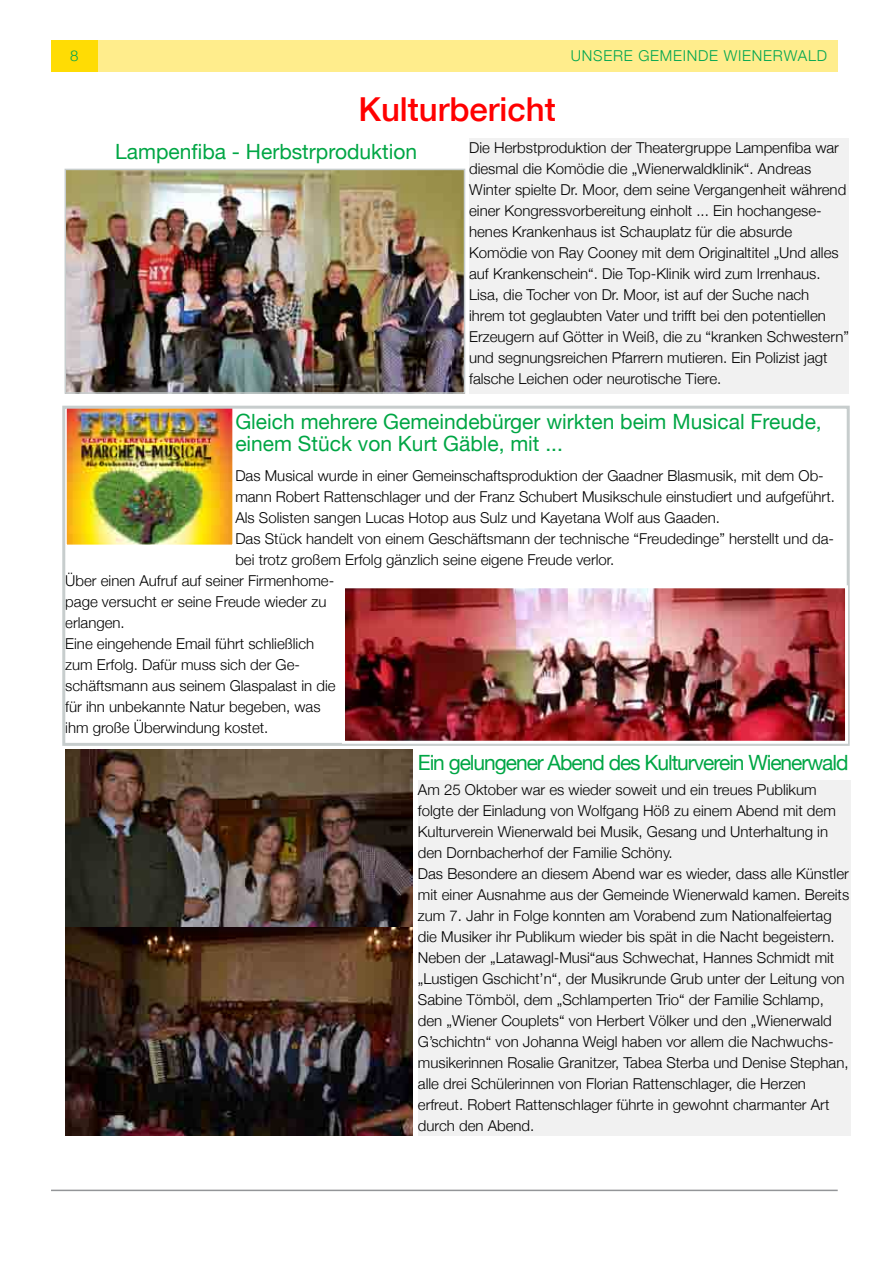
<style>
.page{position:relative;width:893px;height:1263px;background:#fff}
.page>*{position:absolute;margin:0;border:0;box-sizing:border-box;transform-origin:0 0}
.t1{font:500 33px "Helvetica Neue";color:#f00}
.t2{font:21px/22.5px "Helvetica Neue";color:#00a645}
.t3{font:21px "Helvetica Neue";letter-spacing:-.05em;color:#00a645}
.t4{font:300 15px/21px "Helvetica Neue";color:#000}
.t5{font:300 15px "Helvetica Neue";letter-spacing:.05em;color:#00a650}
</style>
<div class="page">
<div style="left:51px;top:40px;width:787px;height:31px;background:#ffed8c"></div>
<div style="left:51px;top:40px;width:47px;height:31px;background:#ffdc04"></div>
<hr style="left:51px;top:1189px;width:787px;height:2px;background:#939598">
<img style="left:68px;top:410px;width:163px;height:134px">
<div style="left:64px;top:405px;width:171px;height:143px;border:3px solid #fff"></div>
<img style="left:68px;top:172px;width:394px;height:219px">
<div style="left:65px;top:169px;width:400px;height:225px;border:2px solid #c7cdcd"></div>
<div style="left:469px;top:139px;width:380px;height:255px;background:#f1f1f1"></div>
<div style="left:62px;top:406px;width:788px;height:340px;border:3px solid #c7cdcd"></div>
<img style="left:346px;top:589px;width:498px;height:151px">
<div style="left:342px;top:585px;width:506px;height:159px;border:3px solid #fff"></div>
<div style="left:418px;top:780px;width:432px;height:355px;background:#f1f1f1"></div>
<img style="left:65px;top:749px;width:347px;height:386px">
<p class="t5" style="left:70px;top:44px;width:10px">8</p>
<p class="t5" style="left:571px;top:44px;width:258px">UNSERE GEMEINDE WIENERWALD</p>
<h1 class="t1" style="left:358px;top:83px;width:199px">Kulturbericht</h1>
<p class="t4" style="left:469px;top:136px;width:381px">Die Herbstproduktion der Theatergruppe Lampenfiba war diesmal die Komödie die „Wienerwaldklinik“. Andreas Winter spielte Dr. Moor, dem seine Vergangenheit während einer Kongressvorbereitung einholt ... Ein hochangese&shy;henes Krankenhaus ist Schauplatz für die absurde Komödie von Ray Cooney mit dem Originaltitel „Und alles auf Krankenschein“. Die Top-Klinik wird zum Irrenhaus.<br>Lisa, die Tocher von Dr. Moor, ist auf der Suche nach<br>ihrem tot geglaubten Vater und trifft bei den potentiellen Erzeugern auf Götter in Weiß, die zu “kranken Schwestern” und segnungsreichen Pfarrern mutieren. Ein Polizist jagt falsche Leichen oder neurotische Tiere.</p>
<h2 class="t2" style="left:115px;top:141px;width:303px">Lampenfiba - Herbstrproduktion</h2>
<h2 class="t2" style="left:235px;top:411px;width:588px">Gleich mehrere Gemeindebürger wirkten beim Musical Freude, einem Stück von Kurt Gäble, mit ...</h2>
<p class="t4" style="left:235px;top:464px;width:590px">Das Musical wurde in einer Gemeinschaftsproduktion der Gaadner Blasmusik, mit dem Ob-</p>
<p class="t4" style="left:235px;top:485px;width:601px">mann Robert Rattenschlager und der Franz Schubert Musikschule einstudiert und aufgeführt.</p>
<p class="t4" style="left:235px;top:506px;width:486px">Als Solisten sangen Lucas Hotop aus Sulz und Kayetana Wolf aus Gaaden.</p>
<p class="t4" style="left:235px;top:527px;width:600px">Das Stück handelt von einem Geschäftsmann der technische “Freudedinge” herstellt und da-</p>
<p class="t4" style="left:235px;top:548px;width:381px">bei trotz großem Erfolg gänzlich seine eigene Freude verlor.</p>
<p class="t4" style="left:65px;top:569px;width:270px">Über einen Aufruf auf seiner Firmenhome-</p>
<p class="t4" style="left:65px;top:590px;width:263px">page versucht er seine Freude wieder zu</p>
<p class="t4" style="left:65px;top:611px;width:61px">erlangen.</p>
<p class="t4" style="left:65px;top:632px;width:250px">Eine eingehende Email führt schließlich</p>
<p class="t4" style="left:65px;top:653px;width:236px">zum Erfolg. Dafür muss sich der Ge-</p>
<p class="t4" style="left:65px;top:674px;width:272px">schäftsmann aus seinem Glaspalast in die</p>
<p class="t4" style="left:65px;top:695px;width:257px">für ihn unbekannte Natur begeben, was</p>
<p class="t4" style="left:65px;top:716px;width:205px">ihm große Überwindung kostet.</p>
<h2 class="t3" style="left:418px;top:747px;width:432px">Ein gelungener Abend des Kulturverein Wienerwald</h2>
<p class="t4" style="left:418px;top:778px;width:433px">Am 25 Oktober war es wieder soweit und ein treues Publikum folgte der Einladung von Wolfgang Höß zu einem Abend mit dem Kulturverein Wienerwald bei Musik, Gesang und Unterhaltung in den Dornbacherhof der Familie Schöny.<br>Das Besondere an diesem Abend war es wieder, dass alle Künstler mit einer Ausnahme aus der Gemeinde Wienerwald kamen. Bereits zum 7. Jahr in Folge konnten am Vorabend zum Nationalfeiertag die Musiker ihr Publikum wieder bis spät in die Nacht begeistern.<br>Neben der „Latawagl-Musi“aus Schwechat, Hannes Schmidt mit „Lustigen Gschicht’n“, der Musikrunde Grub unter der Leitung von Sabine Tömböl, dem „Schlamperten Trio“ der Familie Schlamp, den „Wiener Couplets“ von Herbert Völker und den „Wienerwald G’schichtn“ von Johanna Weigl haben vor allem die Nachwuchs&shy;musikerinnen Rosalie Granitzer, Tabea Sterba und Denise Stephan, alle drei Schülerinnen von Florian Rattenschlager, die Herzen erfreut. Robert Rattenschlager führte in gewohnt charmanter Art durch den Abend.</p>
</div>
